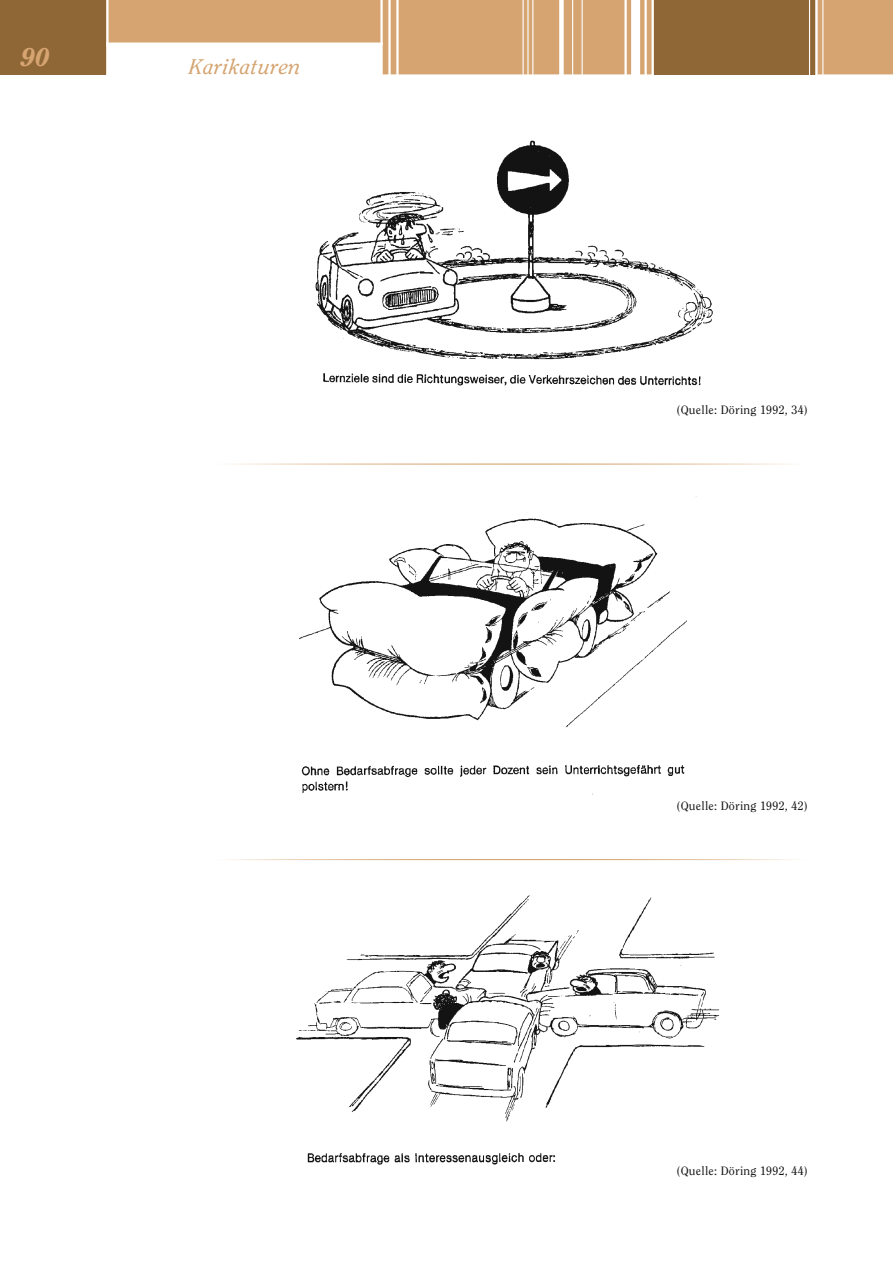
<style>
.page{position:relative;width:893px;height:1263px;background:#fff}
.page>*{position:absolute;margin:0;border:0;box-sizing:border-box;transform-origin:0 0}
.t1{font:italic 800 25.5px "Clearface";color:#d5a470}
.t2{font:italic 21px "Clearface";letter-spacing:.02em;color:#d5a470}
.t3{font:12px "Clearface";letter-spacing:.02em;color:#141314}
</style>
<div class="page">
<svg style="left:106px;top:0;width:786px;height:74px;fill:#d5a470"></svg>
<div style="left:0;top:0;width:106px;height:74px;background:#8f6737"></div>
<div style="left:654px;top:0;width:161px;height:74px;background:#8f6737"></div>
<hr style="left:815px;top:0;width:3px;height:77px;background:#fff">
<hr style="left:651px;top:0;width:3px;height:76px;background:#fff">
<hr style="left:380px;top:0;width:3px;height:45px;background:#fff">
<hr style="left:106px;top:0;width:3px;height:46px;background:#fff">
<div style="left:559px;top:0;width:5px;height:76px;background:#fff"></div>
<hr style="left:523px;top:0;width:1px;height:75px;background:#fff">
<hr style="left:527px;top:0;width:2px;height:75px;background:#fff">
<hr style="left:532px;top:0;width:1px;height:75px;background:#fff">
<hr style="left:572px;top:0;width:1px;height:76px;background:#fff">
<hr style="left:582px;top:0;width:1px;height:76px;background:#fff">
<hr style="left:624px;top:0;width:3px;height:76px;background:#fff">
<div style="left:631px;top:0;width:9px;height:76px;background:#fff"></div>
<hr style="left:644px;top:0;width:3px;height:75px;background:#fff">
<hr style="left:388px;top:0;width:3px;height:76px;background:#fff">
<hr style="left:396px;top:0;width:3px;height:75px;background:#fff">
<hr style="left:809px;top:0;width:1px;height:76px;background:#fff">
<hr style="left:822px;top:0;width:1px;height:76px;background:#fff">
<svg style="left:892px;top:0;width:1px;height:74px"></svg>
<img style="left:299px;top:496px;width:398px;height:299px">
<img style="left:315px;top:140px;width:398px;height:246px">
<img style="left:296px;top:895px;width:423px;height:270px">
<h1 class="t1" style="left:21px;top:41px;width:30px">90</h1>
<h2 class="t2" style="left:189px;top:55px;width:113px">Karikaturen</h2>
<p class="t3" style="left:676px;top:403px;width:133px">(Quelle: Döring 1992, 34)</p>
<p class="t3" style="left:676px;top:799px;width:133px">(Quelle: Döring 1992, 42)</p>
<p class="t3" style="left:676px;top:1163px;width:133px">(Quelle: Döring 1992, 44)</p>
</div>
